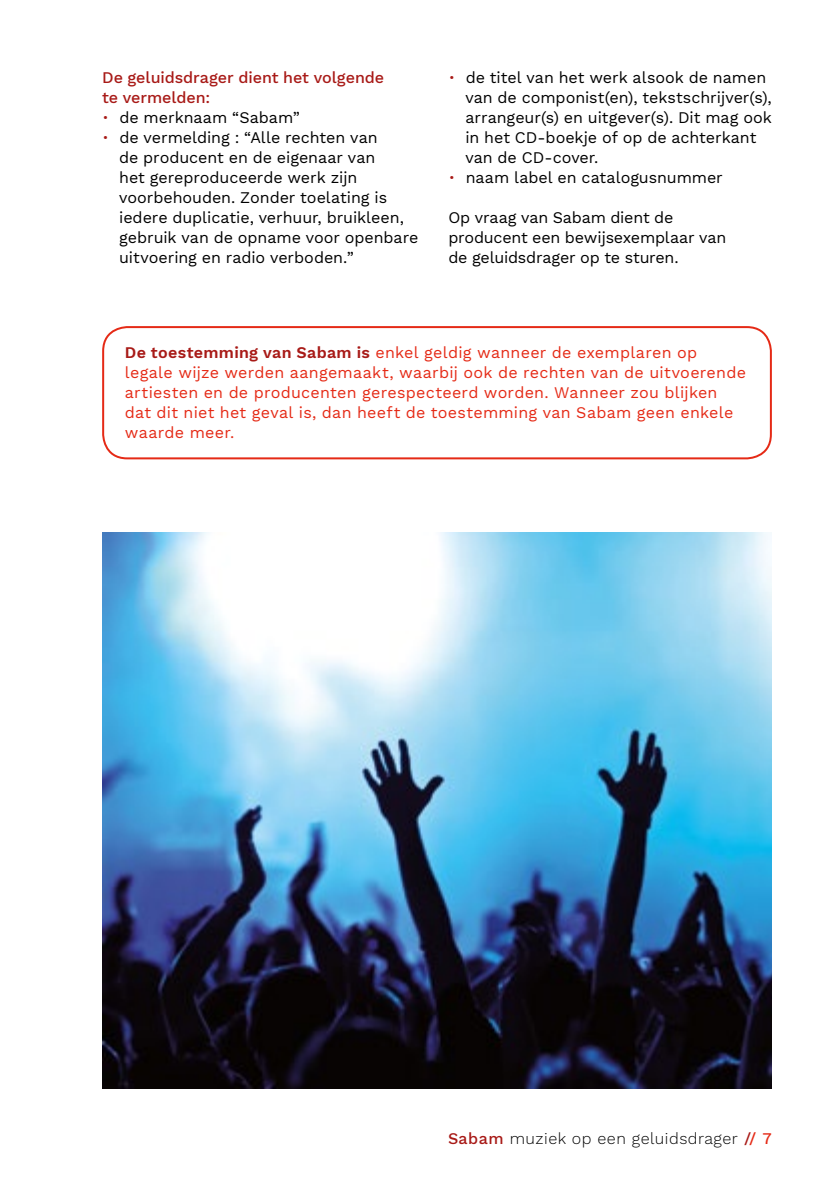
<style>
.page{position:relative;width:840px;height:1191px;background:#fff}
.page>*{position:absolute;margin:0;border:0;box-sizing:border-box;transform-origin:0 0}
.t1{font:16px/20px "Work Sans";letter-spacing:-.005em;color:#000}
.t2{font:16px/20px "Work Sans";letter-spacing:.015em;color:#e52a16}
.t3{font:500 16px/20px "Work Sans";letter-spacing:-.005em;color:#a81a17}
.t4{font:300 16px "Work Sans";letter-spacing:.03em;color:#000}
.s1{font-weight:300;color:#a81a17}
.s2{font-weight:600;color:#a81a17}
.s3{font-weight:500;color:#a81a17}
.s4{font-weight:500;color:#e52a16}
</style>
<div class="page">
<div style="left:102px;top:326px;width:669px;height:133px;border:2px solid #e52a16;border-radius:24px"></div>
<img style="left:102px;top:532px;width:669px;height:557px">
<p class="t3" style="left:102px;top:68px;width:283px">De geluidsdrager dient het volgende te vermelden:</p>
<p class="t1" style="left:102px;top:108px;width:199px"><span class="s1">•</span> de merknaam “Sabam”</p>
<p class="t1" style="left:119px;top:128px;width:300px;text-indent:-17px"><span class="s1">•</span> de vermelding : “Alle rechten van<br>de producent en de eigenaar van<br>het gereproduceerde werk zijn voorbehouden. Zonder toelating is iedere duplicatie, verhuur, bruikleen, gebruik van de opname voor openbare uitvoering en radio verboden.”</p>
<p class="t1" style="left:465px;top:68px;width:308px;text-indent:-17px"><span class="s1">•</span> de titel van het werk alsook de namen van de componist(en), tekstschrijver(s), arrangeur(s) en uitgever(s). Dit mag ook in het CD-boekje of op de achterkant van de CD-cover.</p>
<p class="t1" style="left:448px;top:168px;width:276px"><span class="s1">•</span> naam label en catalogusnummer</p>
<p class="t1" style="left:448px;top:208px;width:279px">Op vraag van Sabam dient de producent een bewijsexemplaar van de geluidsdrager op te sturen.</p>
<p class="t2" style="left:125px;top:343px;width:622px"><span class="s2">De toestemming van Sabam is</span> enkel geldig wanneer de exemplaren op legale wijze werden aangemaakt, waarbij ook de rechten van de uitvoerende artiesten en de producenten gerespecteerd worden. Wanneer zou blijken dat dit niet het geval is, dan heeft de toestemming van Sabam geen enkele waarde meer.</p>
<p class="t4" style="left:448px;top:1129px;width:325px"><span class="s3">Sabam</span> muziek op een geluidsdrager <span class="s3">/</span><span class="s4">/ 7</span></p>
</div>
